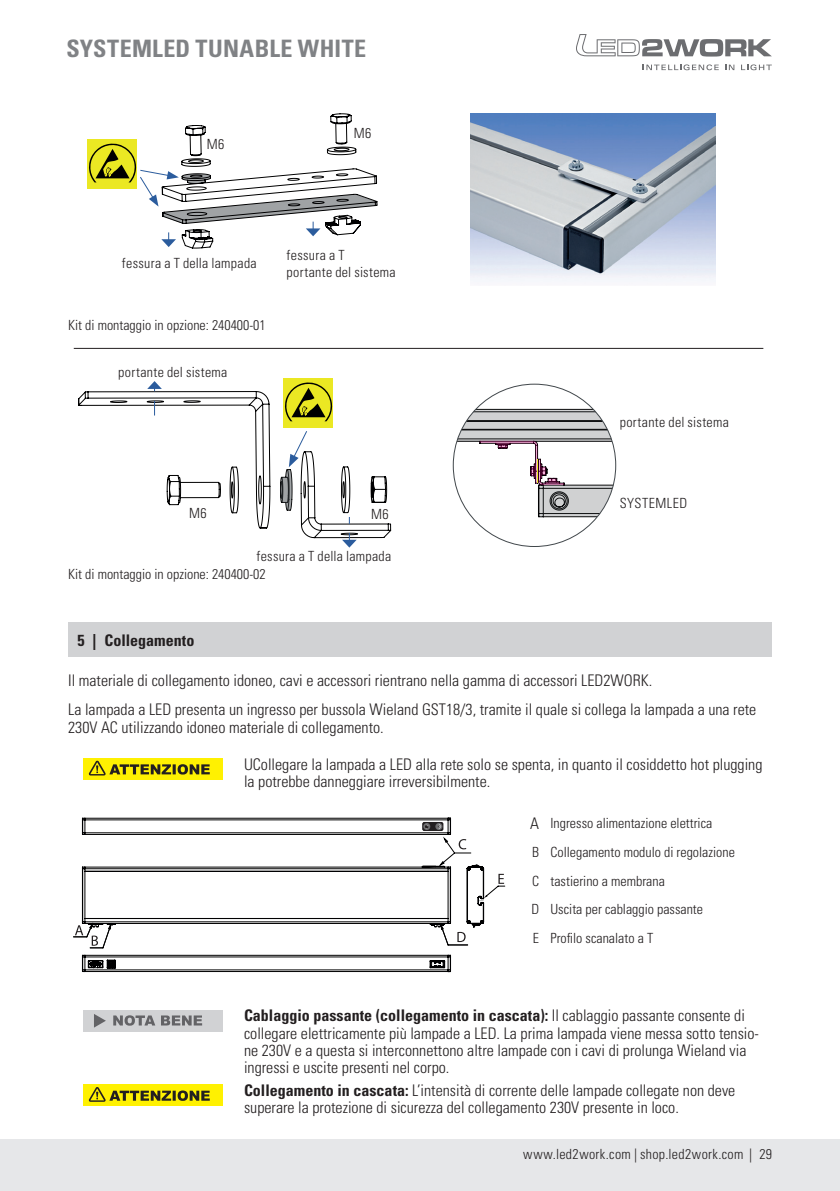
<style>
.page{position:relative;width:840px;height:1191px;background:#fff}
.page>*{position:absolute;margin:0;border:0;box-sizing:border-box;transform-origin:0 0}
.t1{font:700 condensed 24px "Univers LT Std";letter-spacing:.02em;color:#808285}
.t2{font:300 condensed 16px/17.2px "Univers LT Std";color:#231f20}
.t3{font:700 condensed 16px "Univers LT Std";color:#231f20}
.t4{font:300 condensed 14px/28.8px "Univers LT Std";color:#231f20}
.t5{font:300 condensed 14px/16.8px "Univers LT Std";letter-spacing:.025em;color:#231f20}
.t6{font:300 condensed 14px "Univers LT Std";letter-spacing:.02em;color:#231f20}
.t7{font:300 condensed 14px "Univers LT Std";letter-spacing:.03em;color:#231f20}
.s1{font-size:16px}
.s2{font-weight:700}
</style>
<div class="page">
<div style="left:0;top:1140px;width:839px;height:51px;background:#e6e7e9"></div>
<svg style="left:576px;top:34px;width:195px;height:23px"></svg>
<svg style="left:642px;top:64px;width:76px;height:6px"></svg>
<svg style="left:725px;top:65px;width:9px;height:5px"></svg>
<svg style="left:741px;top:64px;width:30px;height:6px"></svg>
<div style="left:87px;top:139px;width:50px;height:50px;background:#ebe823"></div>
<svg style="left:89px;top:113px;width:289px;height:136px"></svg>
<img style="left:470px;top:113px;width:245px;height:168px">
<hr style="left:74px;top:348px;width:689px;height:1px;background:#231f20">
<svg style="left:78px;top:391px;width:313px;height:147px"></svg>
<div style="left:283px;top:378px;width:50px;height:50px;background:#ebe823"></div>
<svg style="left:285px;top:382px;width:47px;height:39px"></svg>
<svg style="left:280px;top:430px;width:28px;height:80px"></svg>
<svg style="left:147px;top:381px;width:15px;height:10px"></svg>
<svg style="left:154px;top:401px;width:1px;height:14px"></svg>
<svg style="left:342px;top:533px;width:14px;height:14px"></svg>
<svg style="left:454px;top:408px;width:161px;height:112px"></svg>
<div style="left:68px;top:623px;width:703px;height:34px;background:#d1d2d4"></div>
<div style="left:84px;top:758px;width:139px;height:21px;background:#fff101"></div>
<svg style="left:89px;top:760px;width:121px;height:15px"></svg>
<svg style="left:81px;top:817px;width:403px;height:155px"></svg>
<svg style="left:478px;top:874px;width:27px;height:27px"></svg>
<svg style="left:73px;top:837px;width:398px;height:111px"></svg>
<svg style="left:422px;top:822px;width:21px;height:9px"></svg>
<svg style="left:435px;top:823px;width:6px;height:6px"></svg>
<svg style="left:423px;top:823px;width:6px;height:6px"></svg>
<div style="left:84px;top:1009px;width:139px;height:22px;background:#d1d2d4"></div>
<svg style="left:94px;top:1014px;width:12px;height:13px"></svg>
<svg style="left:113px;top:1015px;width:89px;height:10px"></svg>
<div style="left:84px;top:1084px;width:139px;height:21px;background:#fff101"></div>
<svg style="left:89px;top:1087px;width:121px;height:14px"></svg>
<h1 class="t1" style="left:32px;top:33px;width:336px">BA SYSTEMLED TUNABLE WHITE</h1>
<p class="t4" style="left:207px;top:130px;width:19px">M6</p>
<p class="t4" style="left:353px;top:119px;width:19px">M6</p>
<p class="t6" style="left:122px;top:254px;width:136px">fessura a T della lampada</p>
<p class="t4" style="left:68px;top:310px;width:199px">Kit di montaggio in opzione: 240400-01</p>
<p class="t5" style="left:118px;top:364px;width:111px">portante del sistema</p>
<p class="t5" style="left:286px;top:247px;width:111px">fessura a T<br>portante del sistema</p>
<p class="t4" style="left:189px;top:499px;width:19px">M6</p>
<p class="t4" style="left:371px;top:499px;width:19px">M6</p>
<p class="t6" style="left:256px;top:548px;width:136px">fessura a T della lampada</p>
<p class="t4" style="left:68px;top:560px;width:199px">Kit di montaggio in opzione: 240400-02</p>
<p class="t5" style="left:619px;top:414px;width:111px">portante del sistema</p>
<p class="t7" style="left:619px;top:495px;width:69px">SYSTEMLED</p>
<p class="t3" style="left:77px;top:630px;width:118px">5 | Collegamento</p>
<p class="t2" style="left:68px;top:666px;width:689px;line-height:29.2px">Il materiale di collegamento idoneo, cavi e accessori rientrano nella gamma di accessori LED2WORK.<br>La lampada a LED presenta un ingresso per bussola Wieland GST18/3, tramite il quale si collega la lampada a una rete</p>
<p class="t2" style="left:68px;top:718px;width:317px">230V AC utilizzando idoneo materiale di collegamento.</p>
<p class="t2" style="left:244px;top:755px;width:519px">UCollegare la lampada a LED alla rete solo se spenta, in quanto il cosiddetto hot plugging la potrebbe danneggiare irreversibilmente.</p>
<p class="t4" style="left:530px;top:808px;width:206px"><span class="s1">A</span> Ingresso alimentazione elettrica<br>B Collegamento modulo di regolazione<br>C tastierino a membrana<br>D Uscita per cablaggio passante<br>E Profilo scanalato a T</p>
<p class="t2" style="left:244px;top:1007px;width:516px"><span class="s2">Cablaggio passante (collegamento in cascata):</span> Il cablaggio passante consente di collegare elettricamente più lampade a LED. La prima lampada viene messa sotto tensio&shy;ne 230V e a questa si interconnettono altre lampade con i cavi di prolunga Wieland via ingressi e uscite presenti nel corpo.</p>
<p class="t2" style="left:244px;top:1082px;width:492px"><span class="s2">Collegamento in cascata:</span> L’intensità di corrente delle lampade collegate non deve superare la protezione di sicurezza del collegamento 230V presente in loco.</p>
<p class="t5" style="left:523px;top:1145px;width:250px">www.led2work.com | shop.led2work.com | 29</p>
</div>
